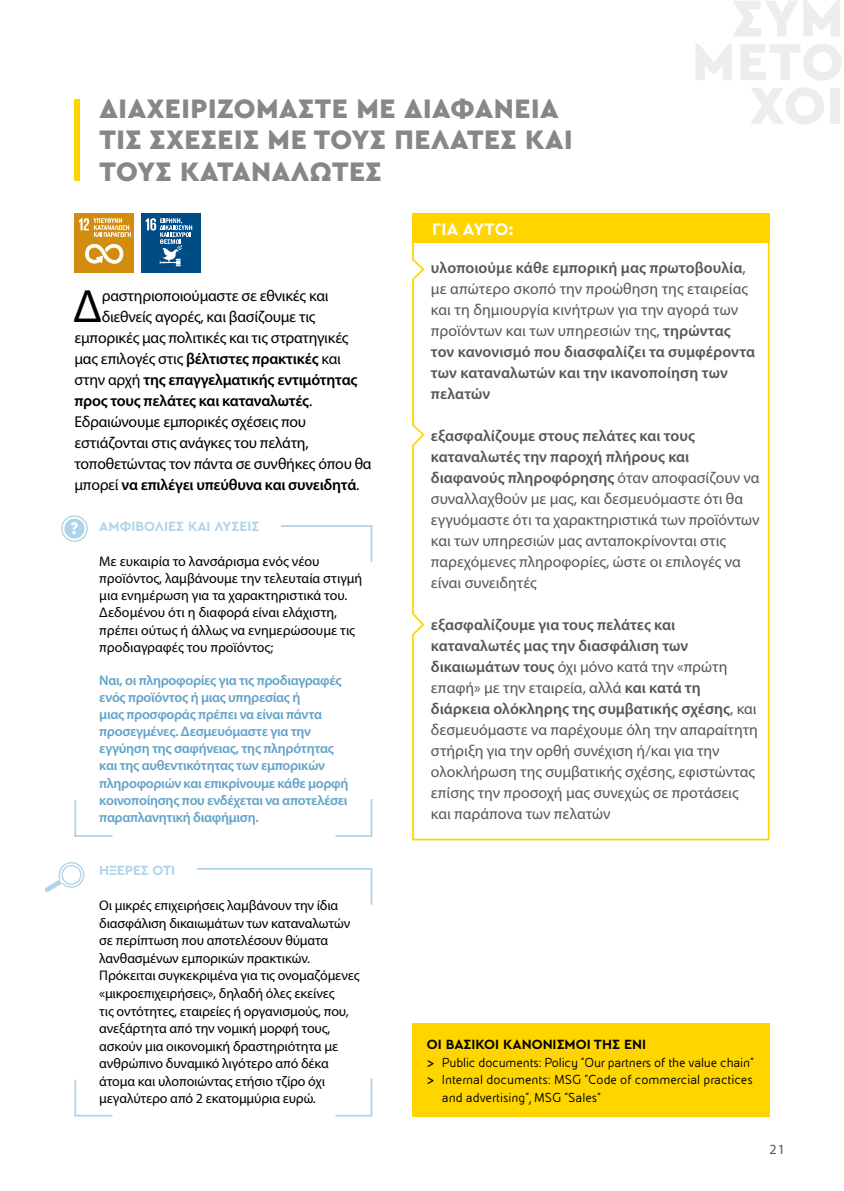
<style>
.page{position:relative;width:844px;height:1191px;background:#fff}
.page>*{position:absolute;margin:0;border:0;box-sizing:border-box;transform-origin:0 0}
.t1{font:46.9px "Myriad Pro";color:#000}
.t2{font:900 28px/31.5px "Cera PRO";letter-spacing:.02em;color:#878787}
.t3{font:700 17.5px "Cera PRO";letter-spacing:.02em;color:#fff}
.t4{font:15.75px/21px "Myriad Pro";color:#575756}
.t5{font:15.75px "Myriad Pro";letter-spacing:-.015em;color:#000}
.t6{font:600 15.75px/21px "Myriad Pro";letter-spacing:.005em;color:#575756}
.t7{font:600 15.75px "Myriad Pro";letter-spacing:-.015em;color:#000}
.t8{font:14px/17.5px "Myriad Pro";letter-spacing:-.01em;color:#000}
.t9{font:600 14px/17.2px "Myriad Pro";letter-spacing:-.02em;color:#61a3c9}
.t10{font:14px "Eni Exp";color:#000}
.t11{font:700 14px "Cera PRO";color:#afd3e8}
.t12{font:700 14px "Cera PRO";color:#000}
.t13{font:14px "Myriad Pro";color:#575756}
.s1{font-weight:600}
.s2{font-weight:400}
.s3{font-weight:700}
</style>
<div class="page">
<div style="left:74px;top:99px;width:6px;height:82px;background:#ffd500"></div>
<div style="left:74px;top:213px;width:60px;height:60px;background:#d28d0e"></div>
<svg style="left:79px;top:218px;width:52px;height:19px"></svg>
<svg style="left:85px;top:244px;width:38px;height:20px"></svg>
<div style="left:141px;top:213px;width:59px;height:60px;background:#004c84"></div>
<svg style="left:146px;top:218px;width:46px;height:48px"></svg>
<svg style="left:44px;top:862px;width:40px;height:30px"></svg>
<div style="left:412px;top:1023px;width:357px;height:93px;background:#ffd500"></div>
<svg style="left:196px;top:868px;width:177px;height:37px"></svg>
<svg style="left:335px;top:1078px;width:38px;height:39px"></svg>
<div style="left:64px;top:518px;width:20px;height:20px;background:#afd3e8;border-radius:50%"></div>
<div style="left:61px;top:515px;width:27px;height:27px;border:1px solid #afd3e8;border-radius:50%"></div>
<svg style="left:281px;top:525px;width:92px;height:37px"></svg>
<svg style="left:335px;top:799px;width:38px;height:38px"></svg>
<svg style="left:74px;top:800px;width:39px;height:37px"></svg>
<svg style="left:74px;top:1079px;width:39px;height:38px"></svg>
<div style="left:412px;top:213px;width:357px;height:30px;background:#ffd500"></div>
<svg style="left:412px;top:234px;width:358px;height:607px"></svg>
<h2 class="t2" style="left:99px;top:92px;width:474px">ΔΙΑΧΕΙΡΙΖΌΜΑΣΤΕ ΜΕ ΔΙΑΦΆΝΕΙΑ<br>ΤΙΣ ΣΧΈΣΕΙΣ ΜΕ ΤΟΥΣ ΠΕΛΆΤΕΣ ΚΑΙ<br>ΤΟΥΣ ΚΑΤΑΝΑΛΩΤΈΣ</h2>
<h1 class="t1" style="left:73px;top:277px;width:31px">Δ</h1>
<p class="t5" style="left:102px;top:286px;width:228px">ραστηριοποιούμαστε σε εθνικές και</p>
<p class="t5" style="left:102px;top:307px;width:215px">διεθνείς αγορές, και βασίζουμε τις</p>
<p class="t5" style="left:74px;top:328px;width:275px">εμπορικές μας πολιτικές και τις στρατηγικές</p>
<p class="t5" style="left:74px;top:349px;width:268px">μας επιλογές στις <span class="s1">βέλτιστες πρακτικές</span> και</p>
<p class="t7" style="left:74px;top:369px;width:284px"><span class="s2">στην αρχή</span> της επαγγελματικής εντιμότητας</p>
<p class="t7" style="left:74px;top:390px;width:239px">προς τους πελάτες και καταναλωτές<span class="s2">.</span></p>
<p class="t5" style="left:74px;top:412px;width:233px">Εδραιώνουμε εμπορικές σχέσεις που</p>
<p class="t5" style="left:74px;top:433px;width:236px">εστιάζονται στις ανάγκες του πελάτη,</p>
<p class="t5" style="left:74px;top:454px;width:298px">τοποθετώντας τον πάντα σε συνθήκες όπου θα</p>
<p class="t7" style="left:74px;top:474px;width:286px"><span class="s2">μπορεί</span> να επιλέγει υπεύθυνα και συνειδητά<span class="s2">.</span></p>
<p class="t3" style="left:70px;top:517px;width:9px">?</p>
<p class="t11" style="left:99px;top:517px;width:161px">ΑΜΦΙΒΟΛΙΕΣ ΚΑΙ ΛΥΣΕΙΣ</p>
<p class="t8" style="left:99px;top:552px;width:264px">Με ευκαιρία το λανσάρισμα ενός νέου προϊόντος, λαμβάνουμε την τελευταία στιγμή μια ενημέρωση για τα χαρακτηριστικά του.<br>Δεδομένου ότι η διαφορά είναι ελάχιστη, πρέπει ούτως ή άλλως να ενημερώσουμε τις προδιαγραφές του προϊόντος;</p>
<p class="t9" style="left:99px;top:671px;width:251px">Ναι, οι πληροφορίες για τις προδιαγραφές ενός προϊόντος ή μιας υπηρεσίας ή<br>μιας προσφοράς πρέπει να είναι πάντα προσεγμένες. Δεσμευόμαστε για την εγγύηση της σαφήνειας, της πληρότητας και της αυθεντικότητας των εμπορικών πληροφοριών και επικρίνουμε κάθε μορφή κοινοποίησης που ενδέχεται να αποτελέσει παραπλανητική διαφήμιση.</p>
<p class="t11" style="left:99px;top:861px;width:77px">ΗΞΕΡΕΣ ΟΤΙ</p>
<p class="t8" style="left:99px;top:896px;width:262px">Οι μικρές επιχειρήσεις λαμβάνουν την ίδια διασφάλιση δικαιωμάτων των καταναλωτών σε περίπτωση που αποτελέσουν θύματα λανθασμένων εμπορικών πρακτικών.<br>Πρόκειται συγκεκριμένα για τις ονομαζόμενες «μικροεπιχειρήσεις», δηλαδή όλες εκείνες<br>τις οντότητες, εταιρείες ή οργανισμούς, που, ανεξάρτητα από την νομική μορφή τους, ασκούν μια οικονομική δραστηριότητα με ανθρώπινο δυναμικό λιγότερο από δέκα άτομα και υλοποιώντας ετήσιο τζίρο όχι μεγαλύτερο από 2 εκατομμύρια ευρώ.</p>
<p class="t3" style="left:432px;top:218px;width:83px">ΓΙΑ ΑΥΤΌ:</p>
<p class="t6" style="left:431px;top:256px;width:325px">υλοποιούμε κάθε εμπορική μας πρωτοβουλία<span class="s2">, με απώτερο σκοπό την προώθηση της εταιρείας και τη δημιουργία κινήτρων για την αγορά των προϊόντων και των υπηρεσιών της,</span> τηρώντας τον κανονισμό που διασφαλίζει τα συμφέροντα των καταναλωτών και την ικανοποίηση των πελατών</p>
<p class="t4" style="left:431px;top:424px;width:330px"><span class="s1">εξασφαλίζουμε στους πελάτες και τους καταναλωτές την παροχή πλήρους και διαφανούς πληροφόρησης</span> όταν αποφασίζουν να συναλλαχθούν με μας, και δεσμευόμαστε ότι θα εγγυόμαστε ότι τα χαρακτηριστικά των προϊόντων και των υπηρεσιών μας ανταποκρίνονται στις παρεχόμενες πληροφορίες, ώστε οι επιλογές να είναι συνειδητές</p>
<p class="t4" style="left:431px;top:613px;width:328px"><span class="s1">εξασφαλίζουμε για τους πελάτες και καταναλωτές μας την διασφάλιση των δικαιωμάτων τους</span> όχι μόνο κατά την «πρώτη επαφή» με την εταιρεία, αλλά <span class="s1">και κατά τη διάρκεια ολόκληρης της συμβατικής σχέσης</span>, και δεσμευόμαστε να παρέχουμε όλη την απαραίτητη στήριξη για την ορθή συνέχιση ή/και για την ολοκλήρωση της συμβατικής σχέσης, εφιστώντας επίσης την προσοχή μας συνεχώς σε προτάσεις και παράπονα των πελατών</p>
<p class="t12" style="left:427px;top:1035px;width:220px">ΟΙ ΒΑΣΙΚΟΙ ΚΑΝΟΝΙΣΜΟΙ ΤΗΣ ENI</p>
<p class="t10" style="left:427px;top:1055px;width:328px"><span class="s3">&gt;</span> Public documents: Policy "Our partners of the value chain"</p>
<p class="t10" style="left:427px;top:1072px;width:327px"><span class="s3">&gt;</span> Internal documents: MSG "Code of commercial practices</p>
<p class="t10" style="left:441px;top:1090px;width:161px">and advertising", MSG "Sales"</p>
<p class="t13" style="left:769px;top:1140px;width:17px">21</p>
</div>
